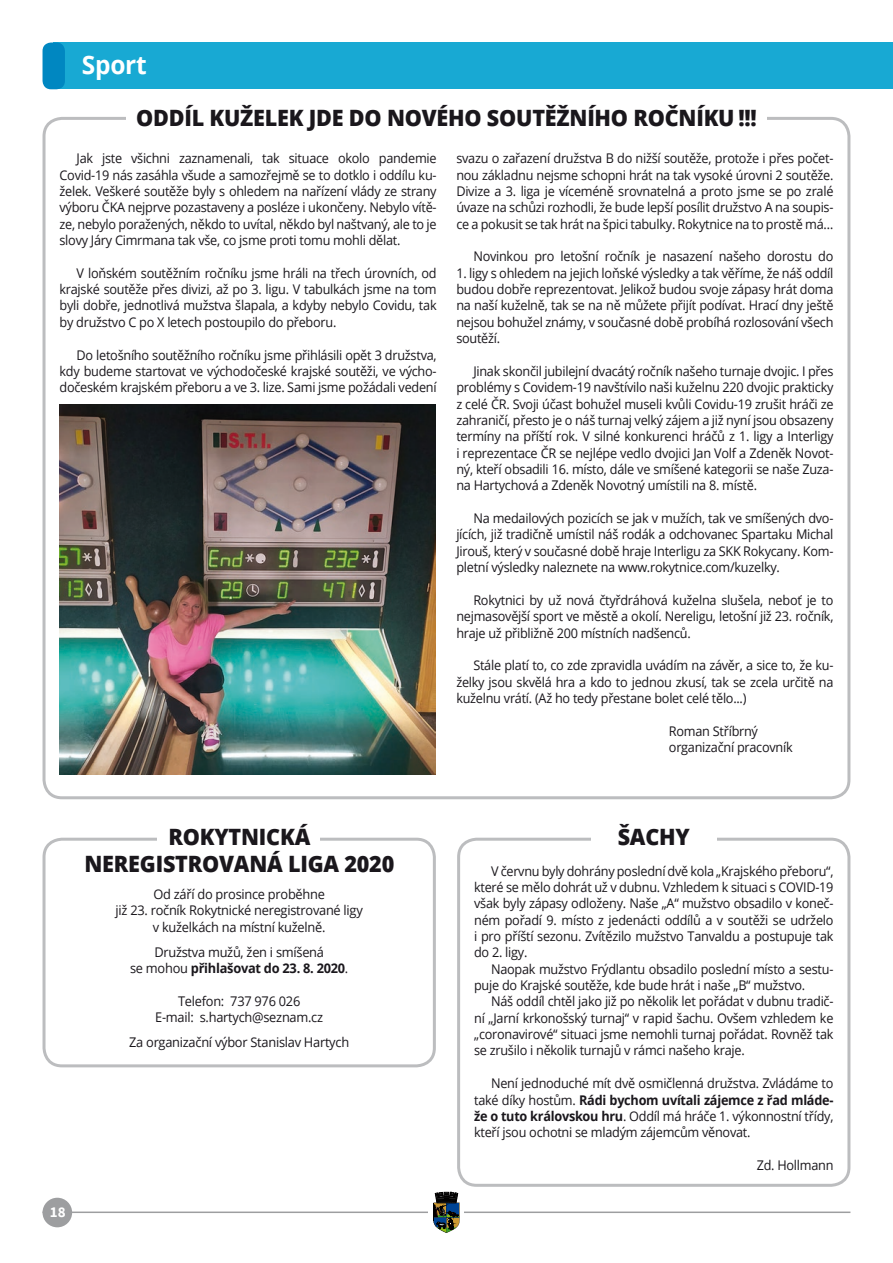
<style>
.page{position:relative;width:893px;height:1263px;background:#fff}
.page>*{position:absolute;margin:0;border:0;box-sizing:border-box;transform-origin:0 0}
.Nadpis_H1{font:700 25.5px "Open Sans";letter-spacing:-.01em;color:#fff;scale:.96 1}
.Nadpis_H2{font:800 22.5px/27px "Open Sans";letter-spacing:-.01em;color:#1a171c;text-align:center;scale:.96 1}
.t1{font:700 15px "Source Sans Pro";color:#fff}
.AAA_Body_Text{font:13.35px/16.4px "Open Sans";letter-spacing:-.02em;color:#1a171c;text-align:justify;scale:.95 1}
.AAA_Neodsazený{font:13.35px/16.4px "Open Sans";letter-spacing:-.02em;color:#1a171c;text-align:center;scale:.96 1}
.s1{font-weight:700}
</style>
<div class="page">
<hr style="left:43px;top:1211px;width:807px;height:2px;background:#9d9ea0">
<div style="left:429px;top:1192px;width:35px;height:42px;background:#fff"></div>
<svg style="left:433px;top:1192px;width:27px;height:41px"></svg>
<div style="left:43px;top:1198px;width:29px;height:29px;background:#9d9ea0;border-radius:50%"></div>
<div style="left:54px;top:43px;width:839px;height:46px;background:#18a9d3"></div>
<div style="left:43px;top:43px;width:22px;height:46px;background:#0087c1;border-radius:9px"></div>
<img style="left:60px;top:405px;width:376px;height:369px">
<div style="left:457px;top:838px;width:393px;height:349px;border:3px solid #bcbdbf;border-radius:18px"></div>
<div style="left:591px;top:828px;width:126px;height:23px;background:#fff"></div>
<div style="left:43px;top:838px;width:393px;height:229px;border:3px solid #bcbdbf;border-radius:18px"></div>
<div style="left:157px;top:828px;width:163px;height:23px;background:#fff"></div>
<p class="Nadpis_H1" style="left:82px;top:47px;width:69px">Sport</p>
<p class="Nadpis_H2" style="left:136px;top:103px;width:648px">ODDÍL KUŽELEK JDE DO NOVÉHO SOUTĚŽNÍHO ROČNÍKU !!!</p>
<p class="AAA_Body_Text" style="left:60px;top:150px;width:398px;text-indent:17px">Jak jste všichni zaznamenali, tak situace okolo pandemie Covid-19 nás zasáhla všude a samozřejmě se to dotklo i oddílu ku&shy;želek. Veškeré soutěže byly s ohledem na nařízení vlády ze strany výboru ČKA nejprve pozastaveny a posléze i ukončeny. Nebylo vítě&shy;ze, nebylo poražených, někdo to uvítal, někdo byl naštvaný, ale to je slovy Járy Cimrmana tak vše, co jsme proti tomu mohli dělat.</p>
<p class="AAA_Body_Text" style="left:60px;top:264px;width:398px;text-indent:17px">V loňském soutěžním ročníku jsme hráli na třech úrovních, od krajské soutěže přes divizi, až po 3. ligu. V tabulkách jsme na tom byli dobře, jednotlivá mužstva šlapala, a kdyby nebylo Covidu, tak by družstvo C po X letech postoupilo do přeboru.</p>
<p class="AAA_Body_Text" style="left:60px;top:346px;width:398px;text-indent:17px">Do letošního soutěžního ročníku jsme přihlásili opět 3 družstva, kdy budeme startovat ve východočeské krajské soutěži, ve výcho&shy;dočeském krajském přeboru a ve 3. lize. Sami jsme požádali vedení</p>
<p class="AAA_Body_Text" style="left:456px;top:150px;width:398px">svazu o zařazení družstva B do nižší soutěže, protože i přes počet&shy;nou základnu nejsme schopni hrát na tak vysoké úrovni 2 soutěže.<br>Divize a 3. liga je víceméně srovnatelná a proto jsme se po zralé úvaze na schůzi rozhodli, že bude lepší posílit družstvo A na soupis&shy;ce a pokusit se tak hrát na špici tabulky. Rokytnice na to prostě má…</p>
<p class="AAA_Body_Text" style="left:473px;top:248px;width:381px">Novinkou pro letošní ročník je nasazení našeho dorostu do</p>
<p class="AAA_Body_Text" style="left:456px;top:264px;width:398px">1. ligy s ohledem na jejich loňské výsledky a tak věříme, že náš oddíl budou dobře reprezentovat. Jelikož budou svoje zápasy hrát doma na naší kuželně, tak se na ně můžete přijít podívat. Hrací dny ještě nejsou bohužel známy, v současné době probíhá rozlosování všech soutěží.</p>
<p class="AAA_Body_Text" style="left:456px;top:362px;width:398px;text-indent:17px">Jinak skončil jubilejní dvacátý ročník našeho turnaje dvojic. I přes problémy s Covidem-19 navštívilo naši kuželnu 220 dvojic prakticky z celé ČR. Svoji účast bohužel museli kvůli Covidu-19 zrušit hráči ze zahraničí, přesto je o náš turnaj velký zájem a již nyní jsou obsazeny termíny na příští rok. V silné konkurenci hráčů z 1. ligy a Interligy i reprezentace ČR se nejlépe vedlo dvojici Jan Volf a Zdeněk Novot&shy;ný, kteří obsadili 16. místo, dále ve smíšené kategorii se naše Zuza&shy;na Hartychová a Zdeněk Novotný umístili na 8. místě.</p>
<p class="AAA_Body_Text" style="left:456px;top:510px;width:398px;text-indent:17px">Na medailových pozicích se jak v mužích, tak ve smíšených dvo&shy;jících, již tradičně umístil náš rodák a odchovanec Spartaku Michal Jirouš, který v současné době hraje Interligu za SKK Rokycany. Kom&shy;pletní výsledky naleznete na www.rokytnice.com/kuzelky.</p>
<p class="AAA_Body_Text" style="left:456px;top:591px;width:398px;text-indent:17px">Rokytnici by už nová čtyřdráhová kuželna slušela, neboť je to nejmasovější sport ve městě a okolí. Nereligu, letošní již 23. ročník, hraje už přibližně 200 místních nadšenců.</p>
<p class="AAA_Body_Text" style="left:456px;top:657px;width:398px;text-indent:17px">Stále platí to, co zde zpravidla uvádím na závěr, a sice to, že ku&shy;želky jsou skvělá hra a kdo to jednou zkusí, tak se zcela určitě na kuželnu vrátí. (Až ho tedy přestane bolet celé tělo...)</p>
<p class="AAA_Body_Text" style="left:669px;top:722px;width:95px">Roman Stříbrný</p>
<p class="AAA_Body_Text" style="left:669px;top:739px;width:132px">organizační pracovník</p>
<p class="Nadpis_H2" style="left:84px;top:822px;width:324px">ROKYTNICKÁ<br>NEREGISTROVANÁ LIGA 2020</p>
<p class="AAA_Neodsazený" style="left:116px;top:886px;width:259px">Od září do prosince proběhne<br>již 23. ročník Rokytnické neregistrované ligy v kuželkách na místní kuželně.</p>
<p class="AAA_Neodsazený" style="left:130px;top:943px;width:229px">Družstva mužů, žen i smíšená<br>se mohou <span class="s1">přihlašovat do 23. 8. 2020</span>.</p>
<p class="AAA_Neodsazený" style="left:178px;top:992px;width:129px">Telefon: 737 976 026</p>
<p class="AAA_Neodsazený" style="left:155px;top:1008px;width:176px">E-mail: s.hartych@seznam.cz</p>
<p class="AAA_Neodsazený" style="left:129px;top:1033px;width:231px">Za organizační výbor Stanislav Hartych</p>
<p class="t1" style="left:50px;top:1201px;width:17px">18</p>
<p class="Nadpis_H2" style="left:618px;top:822px;width:77px">ŠACHY</p>
<p class="AAA_Body_Text" style="left:474px;top:862px;width:380px;text-indent:17px">V červnu byly dohrány poslední dvě kola „Krajského přeboru“, které se mělo dohrát už v dubnu. Vzhledem k situaci s COVID-19 však byly zápasy odloženy. Naše „A“ mužstvo obsadilo v koneč&shy;ném pořadí 9. místo z jedenácti oddílů a v soutěži se udrželo i pro příští sezonu. Zvítězilo mužstvo Tanvaldu a postupuje tak do 2. ligy.</p>
<p class="AAA_Body_Text" style="left:474px;top:960px;width:380px;text-indent:17px">Naopak mužstvo Frýdlantu obsadilo poslední místo a sestu&shy;puje do Krajské soutěže, kde bude hrát i naše „B“ mužstvo.</p>
<p class="AAA_Body_Text" style="left:474px;top:993px;width:380px;text-indent:17px">Náš oddíl chtěl jako již po několik let pořádat v dubnu tradič&shy;ní „Jarní krkonošský turnaj“ v rapid šachu. Ovšem vzhledem ke „coronavirové“ situaci jsme nemohli turnaj pořádat. Rovněž tak se zrušilo i několik turnajů v rámci našeho kraje.</p>
<p class="AAA_Body_Text" style="left:474px;top:1075px;width:380px;text-indent:17px">Není jednoduché mít dvě osmičlenná družstva. Zvládáme to také díky hostům. <span class="s1">Rádi bychom uvítali zájemce z řad mláde&shy;že o tuto královskou hru</span>. Oddíl má hráče 1. výkonnostní třídy, kteří jsou ochotni se mladým zájemcům věnovat.</p>
<p class="AAA_Body_Text" style="left:757px;top:1156px;width:82px">Zd. Hollmann</p>
</div>
